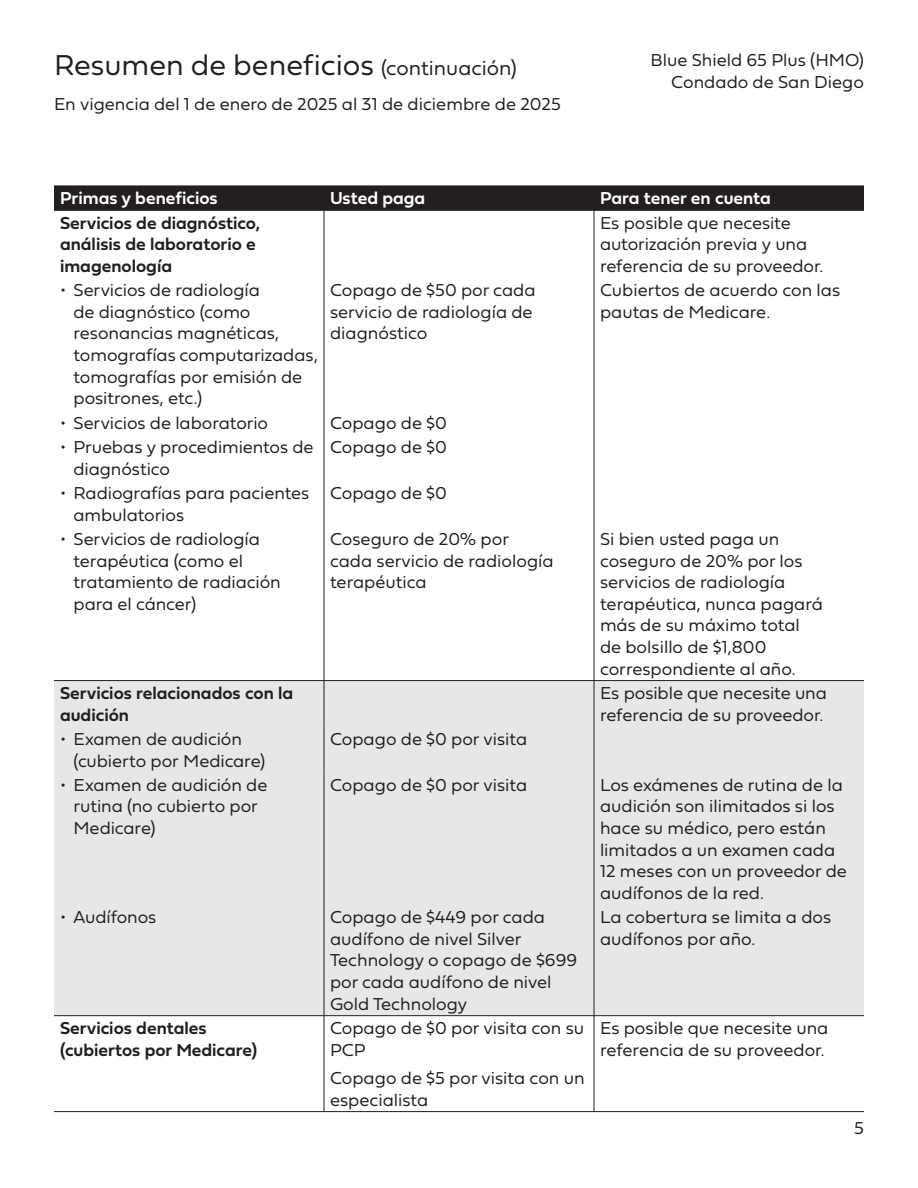
<style>
.page{position:relative;width:918px;height:1188px;background:#fff}
.page>*{position:absolute;margin:0;border:0;box-sizing:border-box;transform-origin:0 0}
.t1{font:30px "Fieldwork Geo Light";color:#231f20}
.t2{font:18px/21.6px "Fieldwork Geo Light";color:#231f20}
.t3{font:18px/21.6px "Fieldwork Geo Demibold";color:#231f20}
.t4{font:18px "Fieldwork Geo Demibold";color:#fff}
.s1{font-size:21px}
</style>
<div class="page">
<div style="left:54px;top:681px;width:810px;height:334px;background:#e6e7e9"></div>
<div style="left:54px;top:186px;width:810px;height:24px;background:#231f20"></div>
<hr style="left:54px;top:210px;width:270px;height:1px;background:#231f20">
<hr style="left:324px;top:210px;width:270px;height:1px;background:#231f20">
<hr style="left:324px;top:211px;width:1px;height:67px;background:#231f20">
<hr style="left:594px;top:210px;width:270px;height:1px;background:#231f20">
<hr style="left:594px;top:211px;width:1px;height:67px;background:#231f20">
<hr style="left:324px;top:527px;width:1px;height:153px;background:#231f20">
<hr style="left:594px;top:527px;width:1px;height:153px;background:#231f20">
<hr style="left:54px;top:680px;width:270px;height:1px;background:#231f20">
<hr style="left:324px;top:680px;width:270px;height:1px;background:#231f20">
<hr style="left:324px;top:681px;width:1px;height:46px;background:#231f20">
<hr style="left:594px;top:680px;width:270px;height:1px;background:#231f20">
<hr style="left:594px;top:681px;width:1px;height:46px;background:#231f20">
<hr style="left:324px;top:905px;width:1px;height:110px;background:#231f20">
<hr style="left:594px;top:905px;width:1px;height:110px;background:#231f20">
<hr style="left:324px;top:278px;width:1px;height:132px;background:#231f20">
<hr style="left:594px;top:278px;width:1px;height:132px;background:#231f20">
<svg style="left:324px;top:410px;width:1px;height:25px"></svg>
<svg style="left:594px;top:410px;width:1px;height:25px"></svg>
<hr style="left:324px;top:435px;width:1px;height:46px;background:#231f20">
<hr style="left:594px;top:435px;width:1px;height:46px;background:#231f20">
<hr style="left:324px;top:481px;width:1px;height:46px;background:#231f20">
<hr style="left:594px;top:481px;width:1px;height:46px;background:#231f20">
<hr style="left:324px;top:727px;width:1px;height:46px;background:#231f20">
<hr style="left:594px;top:727px;width:1px;height:46px;background:#231f20">
<hr style="left:324px;top:773px;width:1px;height:132px;background:#231f20">
<hr style="left:594px;top:773px;width:1px;height:132px;background:#231f20">
<hr style="left:54px;top:1015px;width:270px;height:1px;background:#231f20">
<hr style="left:324px;top:1015px;width:270px;height:1px;background:#231f20">
<hr style="left:324px;top:1016px;width:1px;height:95px;background:#231f20">
<hr style="left:594px;top:1015px;width:270px;height:1px;background:#231f20">
<hr style="left:594px;top:1016px;width:1px;height:95px;background:#231f20">
<hr style="left:54px;top:1111px;width:270px;height:1px;background:#231f20">
<hr style="left:324px;top:1111px;width:270px;height:1px;background:#231f20">
<hr style="left:594px;top:1111px;width:270px;height:1px;background:#231f20">
<p class="t1" style="left:54px;top:41px;width:464px">Resumen de beneficios <span class="s1">(continuación)</span></p>
<p class="t2" style="left:54px;top:92px;width:508px">En vigencia del 1 de enero de 2025 al 31 de diciembre de 2025</p>
<p class="t2" style="left:651px;top:49px;width:215px">Blue Shield 65 Plus (HMO)</p>
<p class="t2" style="left:671px;top:70px;width:194px">Condado de San Diego</p>
<p class="t4" style="left:60px;top:184px;width:159px">Primas y beneficios</p>
<p class="t4" style="left:330px;top:184px;width:97px">Usted paga</p>
<p class="t4" style="left:600px;top:184px;width:172px">Para tener en cuenta</p>
<p class="t3" style="left:60px;top:211px;width:202px">Servicios de diagnóstico, análisis de laboratorio e imagenología</p>
<p class="t2" style="left:600px;top:211px;width:225px">Es posible que necesite autorización previa y una referencia de su proveedor.</p>
<p class="t2" style="left:74px;top:279px;width:246px;text-indent:-14px">• Servicios de radiología<br>de diagnóstico (como resonancias magnéticas, tomografías computarizadas, tomografías por emisión de positrones, etc.)</p>
<p class="t2" style="left:330px;top:279px;width:207px">Copago de $50 por cada servicio de radiología de diagnóstico</p>
<p class="t2" style="left:600px;top:279px;width:242px">Cubiertos de acuerdo con las pautas de Medicare.</p>
<p class="t2" style="left:60px;top:411px;width:210px">• Servicios de laboratorio</p>
<p class="t2" style="left:330px;top:411px;width:119px">Copago de $0</p>
<p class="t2" style="left:74px;top:435px;width:242px;text-indent:-14px">• Pruebas y procedimientos de diagnóstico</p>
<p class="t2" style="left:330px;top:435px;width:119px">Copago de $0</p>
<p class="t2" style="left:74px;top:481px;width:237px;text-indent:-14px">• Radiografías para pacientes ambulatorios</p>
<p class="t2" style="left:330px;top:481px;width:119px">Copago de $0</p>
<p class="t2" style="left:74px;top:527px;width:209px;text-indent:-14px">• Servicios de radiología terapéutica (como el tratamiento de radiación para el cáncer)</p>
<p class="t2" style="left:330px;top:527px;width:225px">Coseguro de 20% por cada servicio de radiología terapéutica</p>
<p class="t2" style="left:600px;top:527px;width:224px">Si bien usted paga un coseguro de 20% por los servicios de radiología terapéutica, nunca pagará más de su máximo total de bolsillo de $1,800 correspondiente al año.</p>
<p class="t3" style="left:60px;top:681px;width:235px">Servicios relacionados con la audición</p>
<p class="t2" style="left:600px;top:681px;width:229px">Es posible que necesite una referencia de su proveedor.</p>
<p class="t2" style="left:74px;top:727px;width:193px;text-indent:-14px">• Examen de audición (cubierto por Medicare)</p>
<p class="t2" style="left:330px;top:727px;width:199px">Copago de $0 por visita</p>
<p class="t2" style="left:74px;top:773px;width:195px;text-indent:-14px">• Examen de audición de rutina (no cubierto por<br>Medicare)</p>
<p class="t2" style="left:330px;top:773px;width:199px">Copago de $0 por visita</p>
<p class="t2" style="left:600px;top:773px;width:248px">Los exámenes de rutina de la audición son ilimitados si los hace su médico, pero están limitados a un examen cada<br>12 meses con un proveedor de audífonos de la red.</p>
<p class="t2" style="left:60px;top:906px;width:98px">• Audífonos</p>
<p class="t2" style="left:330px;top:906px;width:249px">Copago de $449 por cada audífono de nivel Silver<br>Technology o copago de $699 por cada audífono de nivel<br>Gold Technology</p>
<p class="t2" style="left:600px;top:906px;width:233px">La cobertura se limita a dos audífonos por año.</p>
<p class="t3" style="left:60px;top:1017px;width:199px">Servicios dentales (cubiertos por Medicare)</p>
<p class="t2" style="left:330px;top:1016px;width:256px">Copago de $0 por visita con su<br>PCP</p>
<p class="t2" style="left:330px;top:1066px;width:256px">Copago de $5 por visita con un especialista</p>
<p class="t2" style="left:600px;top:1016px;width:230px">Es posible que necesite una referencia de su proveedor.</p>
<p class="t2" style="left:854px;top:1116px;width:11px">5</p>
</div>
